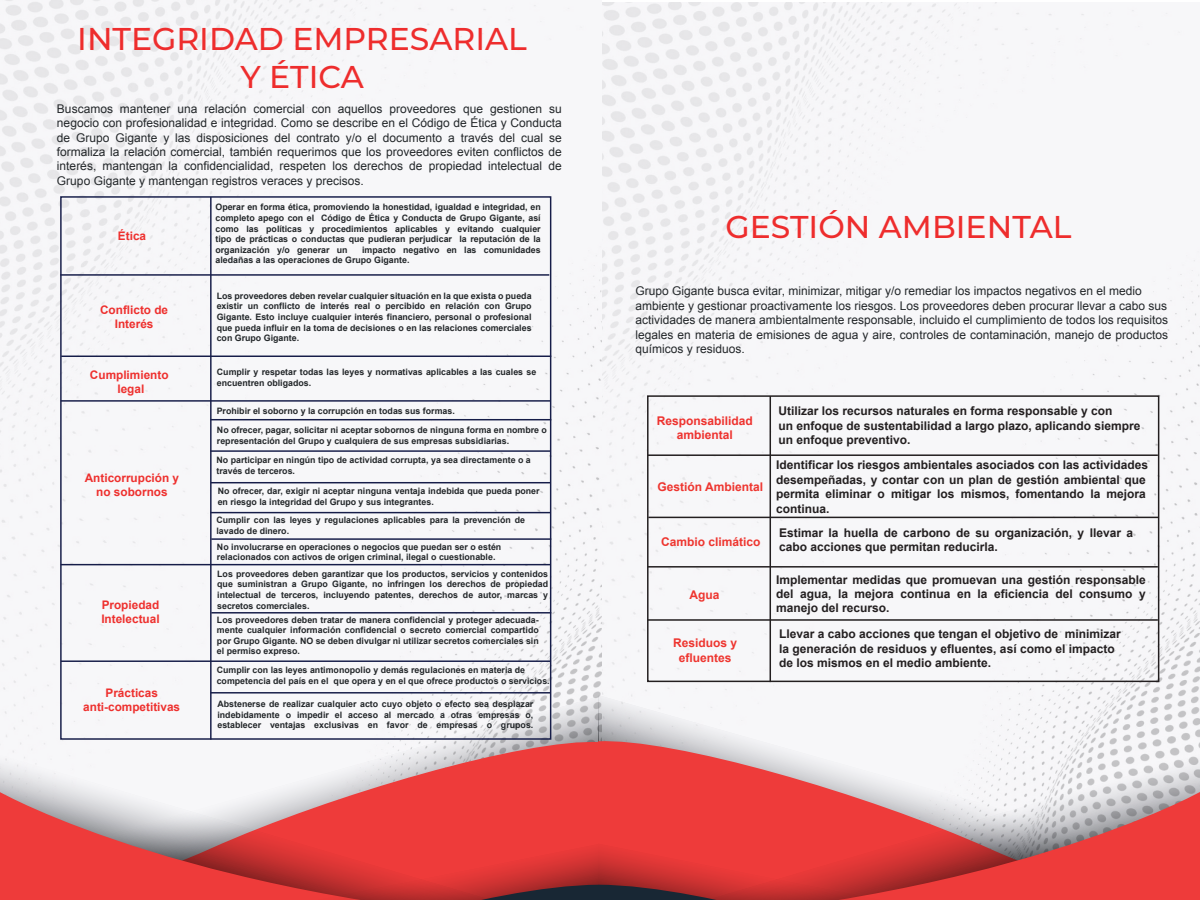
<style>
.page{position:relative;width:1200px;height:900px;background:#fff}
.page>*{position:absolute;margin:0;border:0;box-sizing:border-box;transform-origin:0 0}
.t1{font:500 31.5px/37.8px "Montserrat";color:#ee2d2d;text-align:center}
.t2{font:12px/14.4px "Arial";color:#23272a;text-align:justify}
.t3{font:700 12px/14.4px "Arial";color:#231f20}
.t4{font:700 12px/14.4px "Arial";color:#ee352f;text-align:center}
.t5{font:700 12px/14.4px "Arial";color:#ee322e;text-align:center}
.t6{font:700 11.77px/14.2px "Arial";color:#ee302e;text-align:center}
.t7{font:700 8.85px/10.6px "Arial";color:#23272a}
</style>
<div class="page">
<img style="left:601px;top:2px;width:598px;height:712px">
<img style="left:0;top:0;width:601px;height:687px">
<svg style="left:3px;top:687px;width:596px;height:51px"></svg>
<svg style="left:553px;top:738px;width:46px;height:53px;background:#e64444"></svg>
<svg style="left:0;top:715px;width:553px;height:76px"></svg>
<svg style="left:0;top:791px;width:599px;height:108px;background:#e67070"></svg>
<svg style="left:59px;top:195px;width:493px;height:545px"></svg>
<hr style="left:210px;top:197px;width:2px;height:542px;background:#161d49">
<hr style="left:60px;top:274px;width:489px;height:1px;background:#161d49">
<hr style="left:61px;top:355px;width:490px;height:2px;background:#161d49">
<hr style="left:61px;top:400px;width:490px;height:1px;background:#161d49">
<hr style="left:61px;top:563px;width:490px;height:2px;background:#161d49">
<hr style="left:61px;top:660px;width:490px;height:1px;background:#161d49">
<hr style="left:210px;top:419px;width:341px;height:1px;background:#161d49">
<hr style="left:210px;top:450px;width:340px;height:1px;background:#161d49">
<hr style="left:211px;top:482px;width:340px;height:1px;background:#161d49">
<hr style="left:210px;top:511px;width:340px;height:2px;background:#161d49">
<hr style="left:211px;top:612px;width:340px;height:1px;background:#161d49">
<hr style="left:211px;top:538px;width:340px;height:1px;background:#161d49">
<hr style="left:211px;top:691px;width:340px;height:2px;background:#161d49">
<div style="left:647px;top:395px;width:512px;height:287px;border:2px solid #231f20"></div>
<hr style="left:770px;top:396px;width:1px;height:286px;background:#231f20">
<hr style="left:648px;top:454px;width:510px;height:2px;background:#231f20">
<hr style="left:648px;top:516px;width:511px;height:2px;background:#231f20">
<hr style="left:648px;top:566px;width:510px;height:1px;background:#231f20">
<hr style="left:648px;top:619px;width:510px;height:1px;background:#231f20">
<svg style="left:599px;top:686px;width:598px;height:51px"></svg>
<svg style="left:599px;top:737px;width:45px;height:54px;background:#e74544"></svg>
<svg style="left:644px;top:714px;width:556px;height:77px"></svg>
<svg style="left:599px;top:791px;width:601px;height:108px;background:#e36d6d"></svg>
<svg style="left:143px;top:813px;width:914px;height:86px;background:#d44444"></svg>
<h1 class="t1" style="left:77px;top:18px;width:451px">INTEGRIDAD EMPRESARIAL<br>Y ÉTICA</h1>
<p class="t2" style="left:57px;top:101px;width:506px">Buscamos mantener una relación comercial con aquellos proveedores que gestionen su negocio con profesionalidad e integridad. Como se describe en el Código de Ética y Conducta de Grupo Gigante y las disposiciones del contrato y/o el documento a través del cual se formaliza la relación comercial, también requerimos que los proveedores eviten conflictos de interés, mantengan la confidencialidad, respeten los derechos de propiedad intelectual de Grupo Gigante y mantengan registros veraces y precisos.</p>
<h3 class="t6" style="left:118px;top:229px;width:30px">Ética</h3>
<h3 class="t6" style="left:100px;top:303px;width:70px">Conflicto de<br>Interés</h3>
<p class="t7" style="left:215px;top:202px;width:327px;text-align:justify">Operar en forma ética, promoviendo la honestidad, igualdad e integridad, en completo apego con el Código de Ética y Conducta de Grupo Gigante, así como las políticas y procedimientos aplicables y evitando cualquier tipo de prácticas o conductas que pudieran perjudicar la reputación de la organización y/o generar un</p>
<p class="t7" style="left:215px;top:244px;width:327px;text-indent:147px">impacto negativo en las comunidades aledañas a las operaciones de Grupo Gigante.</p>
<p class="t7" style="left:217px;top:290px;width:316px;text-align:justify">Los proveedores deben revelar cualquier situación en la que exista o pueda existir un conflicto de interés real o percibido en relación con Grupo Gigante. Esto incluye cualquier interés financiero, personal o profesional que pueda influir en la toma de decisiones o en las relaciones comerciales con Grupo Gigante.</p>
<h3 class="t6" style="left:90px;top:367px;width:80px">Cumplimiento legal</h3>
<p class="t7" style="left:217px;top:366px;width:321px">Cumplir y respetar todas las leyes y normativas aplicables a las cuales se encuentren obligados.</p>
<h3 class="t6" style="left:85px;top:471px;width:96px">Anticorrupción y no sobornos</h3>
<h3 class="t6" style="left:101px;top:597px;width:60px;text-align:left">Propiedad<br>Intelectual</h3>
<h3 class="t6" style="left:83px;top:685px;width:98px">Prácticas anti-competitivas</h3>
<p class="t7" style="left:217px;top:401px;width:332px;line-height:19.1px">Prohibir el soborno y la corrupción en todas sus formas.<br>No ofrecer, pagar, solicitar ni aceptar sobornos de ninguna forma en nombre o</p>
<p class="t7" style="left:216px;top:431px;width:316px;line-height:19.3px">representación del Grupo y cualquiera de sus empresas subsidiarias.<br>No participar en ningún tipo de actividad corrupta, ya sea directamente o a</p>
<p class="t7" style="left:216px;top:465px;width:80px">través de terceros.</p>
<p class="t7" style="left:218px;top:486px;width:323px">No ofrecer, dar, exigir ni aceptar ninguna ventaja indebida que pueda poner en riesgo la integridad del Grupo y sus integrantes.</p>
<p class="t7" style="left:216px;top:514px;width:310px">Cumplir con las leyes y regulaciones aplicables para la prevención de lavado de dinero.</p>
<p class="t7" style="left:217px;top:541px;width:286px">No involucrarse en operaciones o negocios que puedan ser o estén relacionados con activos de origen criminal, ilegal o cuestionable.</p>
<p class="t7" style="left:217px;top:568px;width:332px;text-align:justify">Los proveedores deben garantizar que los productos, servicios y contenidos que suministran a Grupo Gigante, no infringen los derechos de propiedad intelectual de terceros, incluyendo patentes, derechos de autor, marcas y secretos comerciales.</p>
<p class="t7" style="left:217px;top:614px;width:323px;text-align:justify">Los proveedores deben tratar de manera confidencial y proteger adecuada&shy;mente cualquier información confidencial o secreto comercial compartido por Grupo Gigante. NO se deben divulgar ni utilizar secretos comerciales sin el permiso expreso.</p>
<p class="t7" style="left:217px;top:665px;width:335px">Cumplir con las leyes antimonopolio y demás regulaciones en materia de competencia del país en el que opera y en el que ofrece productos o servicios.</p>
<p class="t7" style="left:217px;top:698px;width:317px;text-align:justify">Abstenerse de realizar cualquier acto cuyo objeto o efecto sea desplazar indebidamente o impedir el acceso al mercado a otras empresas o, establecer ventajas exclusivas en favor de empresas o grupos.</p>
<h1 class="t1" style="left:725px;top:206px;width:348px">GESTIÓN AMBIENTAL</h1>
<p class="t2" style="left:636px;top:284px;width:534px;text-align:left">Grupo Gigante busca evitar, minimizar, mitigar y/o remediar los impactos negativos en el medio ambiente y gestionar proactivamente los riesgos. Los proveedores deben procurar llevar a cabo sus actividades de manera ambientalmente responsable, incluido el cumplimiento de todos los requisitos legales en materia de emisiones de agua y aire, controles de contaminación, manejo de productos químicos y residuos.</p>
<h2 class="t5" style="left:657px;top:414px;width:98px">Responsabilidad ambiental</h2>
<h2 class="t3" style="left:779px;top:404px;width:364px">Utilizar los recursos naturales en forma responsable y con<br>un enfoque de sustentabilidad a largo plazo, aplicando siempre un enfoque preventivo.</h2>
<h2 class="t4" style="left:657px;top:479px;width:107px">Gestión Ambiental</h2>
<h2 class="t3" style="left:776px;top:458px;width:374px">Identificar los riesgos ambientales asociados con las actividades desempeñadas, y contar con un plan de gestión ambiental que permita eliminar o mitigar los mismos, fomentando la mejora continua.</h2>
<h2 class="t4" style="left:661px;top:535px;width:101px">Cambio climático</h2>
<h2 class="t3" style="left:779px;top:525px;width:356px">Estimar la huella de carbono de su organización, y llevar a cabo acciones que permitan reducirla.</h2>
<h2 class="t4" style="left:689px;top:588px;width:31px">Agua</h2>
<h2 class="t3" style="left:776px;top:572px;width:371px;text-align:justify">Implementar medidas que promuevan una gestión responsable del agua, la mejora continua en la eficiencia del consumo y manejo del recurso.</h2>
<h2 class="t4" style="left:673px;top:636px;width:66px">Residuos y efluentes</h2>
<h2 class="t3" style="left:779px;top:627px;width:343px">Llevar a cabo acciones que tengan el objetivo de minimizar la generación de residuos y efluentes, así como el impacto de los mismos en el medio ambiente.</h2>
</div>
